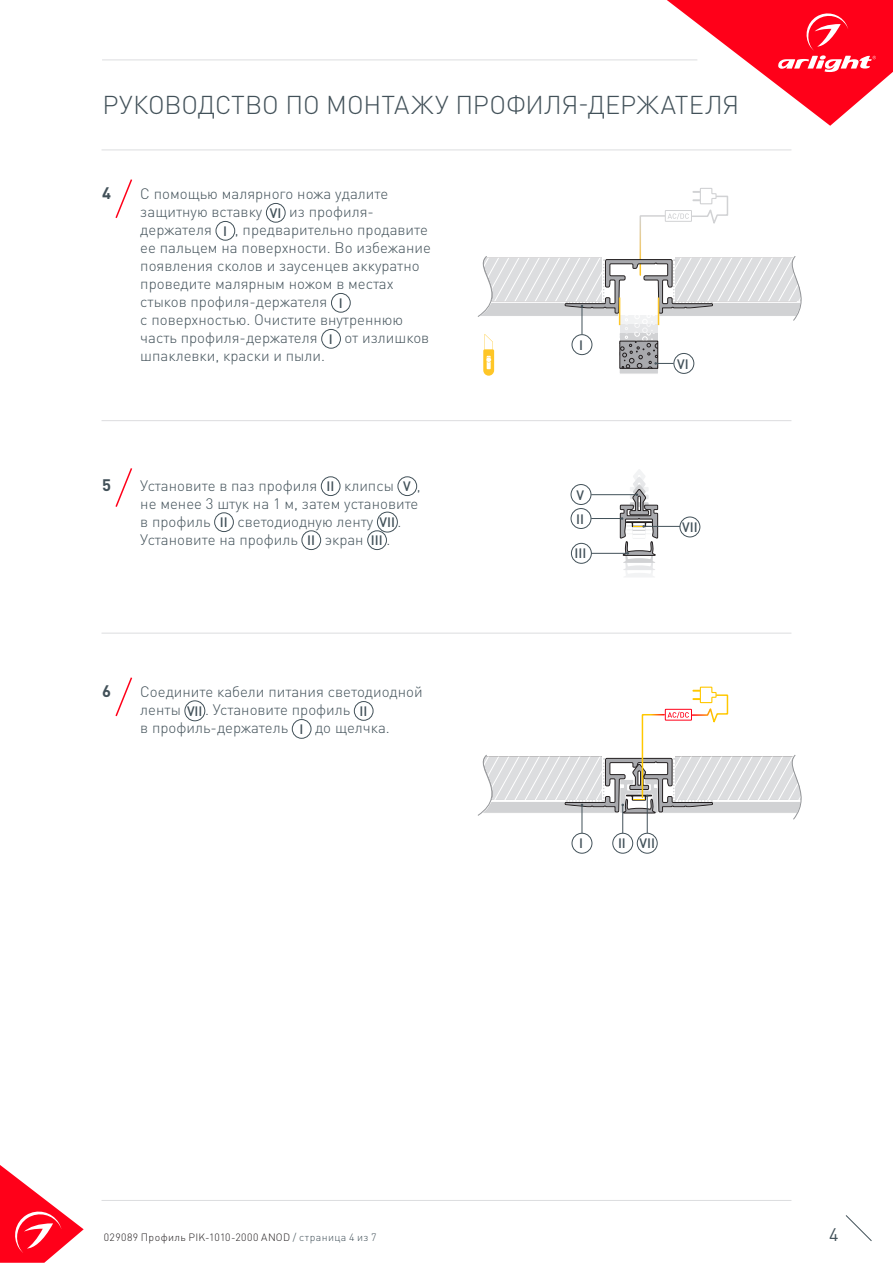
<style>
.page{position:relative;width:893px;height:1263px;background:#fff}
.page>*{position:absolute;margin:0;border:0;box-sizing:border-box;transform-origin:0 0}
.t1{font:300 25.5px "DIN Pro";letter-spacing:-.005em;color:#425159}
.t2{font:18px "DIN Pro";color:#425159}
.t3{font:700 16.5px "DIN Pro";color:#425159}
.t4{font:300 15px/18px "DIN Pro";color:#425159}
.t5{font:500 13.5px "DIN Pro";color:#425159}
.t6{font:300 10.5px "DIN Pro";letter-spacing:.04em;color:#231f20}
.s1{color:#425159}
</style>
<div class="page">
<svg style="left:0;top:1165px;width:84px;height:98px"></svg>
<svg style="left:845px;top:1215px;width:27px;height:26px"></svg>
<svg style="left:667px;top:0;width:226px;height:126px"></svg>
<hr style="left:102px;top:60px;width:595px;height:1px;background:#dcdddf">
<hr style="left:102px;top:1200px;width:689px;height:1px;background:#dcdddf">
<hr style="left:102px;top:150px;width:689px;height:1px;background:#dcdddf">
<div style="left:266px;top:203px;width:19px;height:19px;border:1px solid #425159;border-radius:50%"></div>
<div style="left:216px;top:221px;width:19px;height:19px;border:1px solid #425159;border-radius:50%"></div>
<div style="left:331px;top:293px;width:19px;height:19px;border:1px solid #425159;border-radius:50%"></div>
<div style="left:321px;top:329px;width:20px;height:19px;border:1px solid #425159;border-radius:50%"></div>
<svg style="left:115px;top:179px;width:17px;height:39px"></svg>
<div style="left:572px;top:833px;width:20px;height:20px;border:1px solid #425159;border-radius:50%"></div>
<div style="left:571px;top:543px;width:21px;height:20px;border:1px solid #425159;border-radius:50%"></div>
<div style="left:680px;top:517px;width:20px;height:20px;border:1px solid #425159;border-radius:50%"></div>
<div style="left:571px;top:508px;width:20px;height:21px;border:1px solid #425159;border-radius:50%"></div>
<div style="left:571px;top:484px;width:20px;height:21px;border:1px solid #425159;border-radius:50%"></div>
<svg style="left:477px;top:188px;width:325px;height:188px"></svg>
<hr style="left:102px;top:420px;width:689px;height:1px;background:#dcdddf">
<hr style="left:102px;top:633px;width:689px;height:1px;background:#dcdddf">
<div style="left:185px;top:701px;width:20px;height:20px;border:1px solid #425159;border-radius:50%"></div>
<div style="left:354px;top:701px;width:19px;height:19px;border:1px solid #425159;border-radius:50%"></div>
<div style="left:292px;top:719px;width:19px;height:19px;border:1px solid #425159;border-radius:50%"></div>
<div style="left:321px;top:477px;width:19px;height:19px;border:1px solid #425159;border-radius:50%"></div>
<div style="left:398px;top:477px;width:19px;height:19px;border:1px solid #425159;border-radius:50%"></div>
<div style="left:214px;top:513px;width:20px;height:19px;border:1px solid #425159;border-radius:50%"></div>
<div style="left:377px;top:512px;width:21px;height:20px;border:1px solid #425159;border-radius:50%"></div>
<div style="left:302px;top:531px;width:19px;height:19px;border:1px solid #425159;border-radius:50%"></div>
<div style="left:367px;top:531px;width:20px;height:19px;border:1px solid #425159;border-radius:50%"></div>
<svg style="left:115px;top:468px;width:18px;height:39px"></svg>
<svg style="left:115px;top:677px;width:18px;height:40px"></svg>
<hr style="left:591px;top:553px;width:36px;height:1px;background:#425159">
<hr style="left:644px;top:526px;width:36px;height:1px;background:#425159">
<hr style="left:591px;top:518px;width:30px;height:1px;background:#425159">
<hr style="left:591px;top:494px;width:45px;height:1px;background:#425159">
<svg style="left:620px;top:469px;width:38px;height:108px"></svg>
<div style="left:613px;top:833px;width:20px;height:20px;border:1px solid #425159;border-radius:50%"></div>
<div style="left:637px;top:833px;width:20px;height:20px;border:1px solid #425159;border-radius:50%"></div>
<svg style="left:477px;top:686px;width:325px;height:147px"></svg>
<p class="t1" style="left:103px;top:87px;width:638px">РУКОВОДСТВО ПО МОНТАЖУ ПРОФИЛЯ-ДЕРЖАТЕЛЯ</p>
<p class="t3" style="left:102px;top:182px;width:10px">4</p>
<p class="t4" style="left:140px;top:184px;width:249px">С помощью малярного ножа удалите защитную вставку</p>
<p class="t5" style="left:270px;top:204px;width:13px">VI</p>
<p class="t4" style="left:289px;top:202px;width:86px">из профиля-</p>
<p class="t4" style="left:140px;top:220px;width:73px">держателя</p>
<p class="t5" style="left:223px;top:222px;width:5px">I</p>
<p class="t4" style="left:140px;top:220px;width:292px;text-indent:95px">, предварительно продавите ее пальцем на поверхности. Во избежание появления сколов и заусенцев аккуратно проведите малярным ножом в местах стыков профиля-держателя</p>
<p class="t5" style="left:339px;top:294px;width:5px">I</p>
<p class="t4" style="left:140px;top:310px;width:264px">с поверхностью. Очистите внутреннюю часть профиля-держателя</p>
<p class="t5" style="left:329px;top:330px;width:5px">I</p>
<p class="t4" style="left:344px;top:328px;width:86px">от излишков</p>
<p class="t4" style="left:140px;top:346px;width:186px">шпаклевки, краски и пыли.</p>
<p class="t3" style="left:102px;top:473px;width:10px">5</p>
<p class="t4" style="left:140px;top:476px;width:178px">Установите в паз профиля</p>
<p class="t5" style="left:326px;top:477px;width:9px">II</p>
<p class="t4" style="left:344px;top:476px;width:51px">клипсы</p>
<p class="t5" style="left:403px;top:477px;width:9px">V</p>
<p class="t4" style="left:140px;top:476px;width:282px;text-indent:277px">, не менее 3 штук на 1 м, затем установите в профиль</p>
<p class="t5" style="left:220px;top:513px;width:9px">II</p>
<p class="t4" style="left:237px;top:512px;width:138px">светодиодную ленту</p>
<p class="t5" style="left:380px;top:513px;width:17px">VII</p>
<p class="t4" style="left:398px;top:512px;width:5px">.</p>
<p class="t4" style="left:140px;top:530px;width:159px">Установите на профиль</p>
<p class="t5" style="left:307px;top:531px;width:9px">II</p>
<p class="t4" style="left:325px;top:530px;width:41px">экран</p>
<p class="t5" style="left:371px;top:531px;width:13px">III</p>
<p class="t4" style="left:387px;top:530px;width:5px">.</p>
<p class="t3" style="left:102px;top:680px;width:10px">6</p>
<p class="t4" style="left:140px;top:682px;width:284px">Соедините кабели питания светодиодной ленты</p>
<p class="t5" style="left:187px;top:702px;width:17px">VII</p>
<p class="t4" style="left:205px;top:700px;width:147px">. Установите профиль</p>
<p class="t5" style="left:360px;top:702px;width:9px">II</p>
<p class="t4" style="left:140px;top:718px;width:149px">в профиль-держатель</p>
<p class="t5" style="left:299px;top:720px;width:5px">I</p>
<p class="t4" style="left:315px;top:718px;width:76px">до щелчка.</p>
<p class="t5" style="left:579px;top:336px;width:5px">I</p>
<p class="t5" style="left:576px;top:486px;width:9px">V</p>
<p class="t5" style="left:576px;top:510px;width:9px">II</p>
<p class="t5" style="left:575px;top:544px;width:13px">III</p>
<p class="t5" style="left:677px;top:354px;width:13px">VI</p>
<p class="t5" style="left:682px;top:518px;width:17px">VII</p>
<p class="t5" style="left:579px;top:834px;width:5px">I</p>
<p class="t5" style="left:618px;top:834px;width:9px">II</p>
<p class="t5" style="left:639px;top:834px;width:17px">VII</p>
<p class="t6" style="left:104px;top:1230px;width:274px">029089 Профиль PIK-1010-2000 ANOD <span class="s1">/ страница 4 из 7</span></p>
<p class="t2" style="left:829px;top:1222px;width:11px">4</p>
</div>
